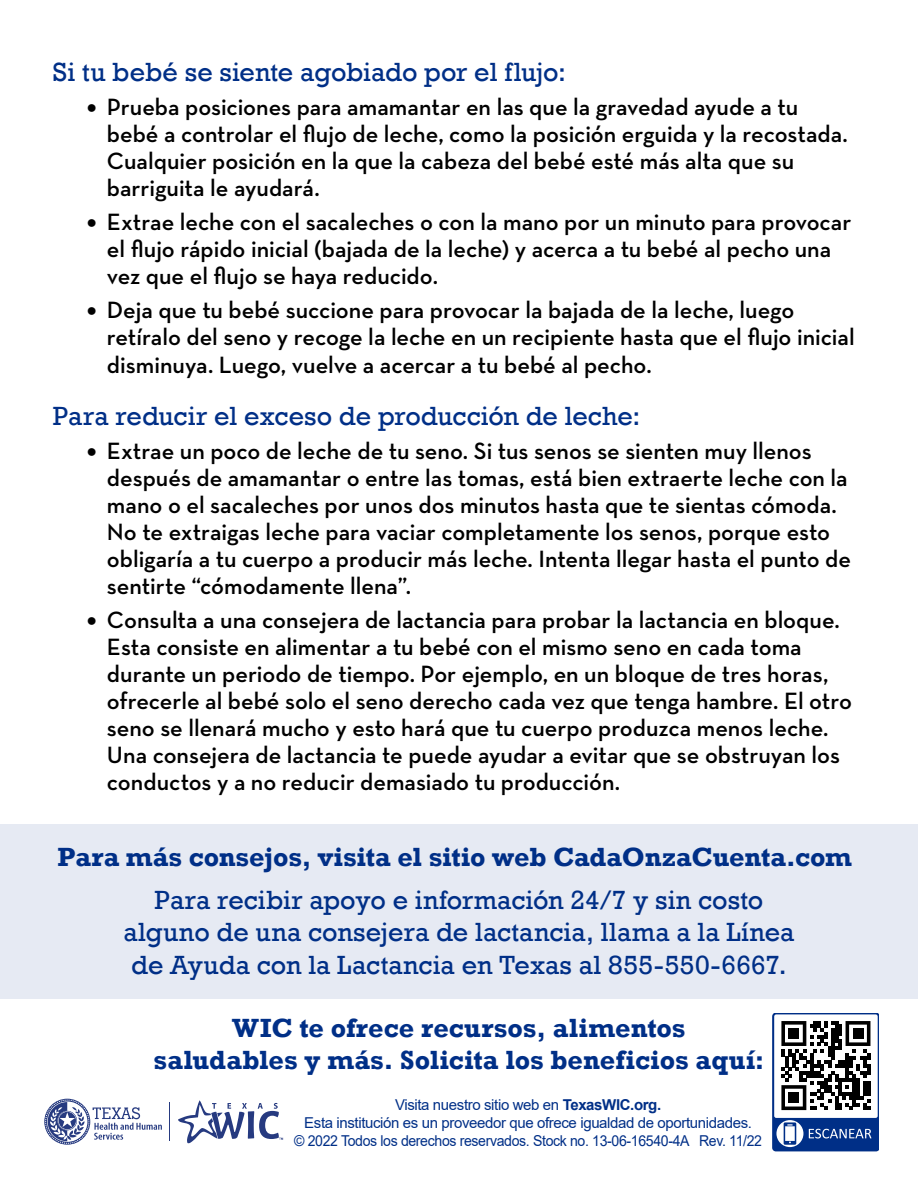
<style>
.page{position:relative;width:918px;height:1188px;background:#fff}
.page>*{position:absolute;margin:0;border:0;box-sizing:border-box;transform-origin:0 0}
.Info_Header{font:27px/32.4px "Rockwell";color:#002f87;text-align:center}
.Paragraph_headers{font:700 27px/32.4px "Rockwell";color:#002f87;text-align:center}
.Paragraph_headers-2{font:27px "Rockwell";color:#002f87}
.t1{font:600 24px/27px "Neutraface Text";color:#000}
.t2{font:15px "Arial";letter-spacing:-.025em;color:#002f87}
.t3{font:15px "Arial";letter-spacing:-.025em;color:#002f87;scale:.94 1}
.s1{font-weight:700;font-size:36px}
.s2{font-weight:700}
</style>
<div class="page">
<div style="left:0;top:824px;width:918px;height:175px;background:#e6eaf3"></div>
<svg style="left:772px;top:1014px;width:106px;height:137px"></svg>
<svg style="left:44px;top:1099px;width:118px;height:46px"></svg>
<hr style="left:169px;top:1102px;width:1px;height:39px;background:#263a80">
<svg style="left:178px;top:1100px;width:105px;height:43px"></svg>
<p class="Paragraph_headers-2" style="left:53px;top:57px;width:515px">Si tu bebé se siente agobiado por el flujo:</p>
<p class="t1" style="left:107px;top:93px;width:743px;text-indent:-20px"><span class="s1">•</span> Prueba posiciones para amamantar en las que la gravedad ayude a tu bebé a controlar el flujo de leche, como la posición erguida y la recostada.<br>Cualquier posición en la que la cabeza del bebé esté más alta que su barriguita le ayudará.</p>
<p class="t1" style="left:107px;top:208px;width:746px;text-indent:-20px"><span class="s1">•</span> Extrae leche con el sacaleches o con la mano por un minuto para provocar el flujo rápido inicial (bajada de la leche) y acerca a tu bebé al pecho una vez que el flujo se haya reducido.</p>
<p class="t1" style="left:107px;top:295px;width:749px;line-height:27.8px;text-indent:-20px"><span class="s1">•</span> Deja que tu bebé succione para provocar la bajada de la leche, luego retíralo del seno y recoge la leche en un recipiente hasta que el flujo inicial disminuya. Luego, vuelve a acercar a tu bebé al pecho.</p>
<p class="Paragraph_headers-2" style="left:53px;top:401px;width:589px">Para reducir el exceso de producción de leche:</p>
<p class="t1" style="left:107px;top:437px;width:746px;text-indent:-20px"><span class="s1">•</span> Extrae un poco de leche de tu seno. Si tus senos se sienten muy llenos después de amamantar o entre las tomas, está bien extraerte leche con la mano o el sacaleches por unos dos minutos hasta que te sientas cómoda.<br>No te extraigas leche para vaciar completamente los senos, porque esto obligaría a tu cuerpo a producir más leche. Intenta llegar hasta el punto de sentirte “cómodamente llena”.</p>
<p class="t1" style="left:107px;top:606px;width:747px;text-indent:-20px"><span class="s1">•</span> Consulta a una consejera de lactancia para probar la lactancia en bloque.<br>Esta consiste en alimentar a tu bebé con el mismo seno en cada toma durante un periodo de tiempo. Por ejemplo, en un bloque de tres horas, ofrecerle al bebé solo el seno derecho cada vez que tenga hambre. El otro seno se llenará mucho y esto hará que tu cuerpo produzca menos leche.<br>Una consejera de lactancia te puede ayudar a evitar que se obstruyan los conductos y a no reducir demasiado tu producción.</p>
<p class="Paragraph_headers" style="left:57px;top:841px;width:796px">Para más consejos, visita el sitio web CadaOnzaCuenta.com</p>
<p class="Info_Header" style="left:123px;top:884px;width:673px">Para recibir apoyo e información 24/7 y sin costo alguno de una consejera de lactancia, llama a la Línea de Ayuda con la Lactancia en Texas al 855-550-6667.</p>
<p class="Paragraph_headers" style="left:154px;top:1012px;width:612px">WIC te ofrece recursos, alimentos<br>saludables y más. Solicita los beneficios aquí:</p>
<p class="t2" style="left:395px;top:1094px;width:268px">Visita nuestro sitio web en <span class="s2">TexasWIC.org.</span></p>
<p class="t2" style="left:304px;top:1112px;width:449px">Esta institución es un proveedor que ofrece igualdad de oportunidades.</p>
<p class="t3" style="left:294px;top:1130px;width:499px">© 2022 Todos los derechos reservados. Stock no. 13-06-16540-4A Rev. 11/22</p>
</div>
